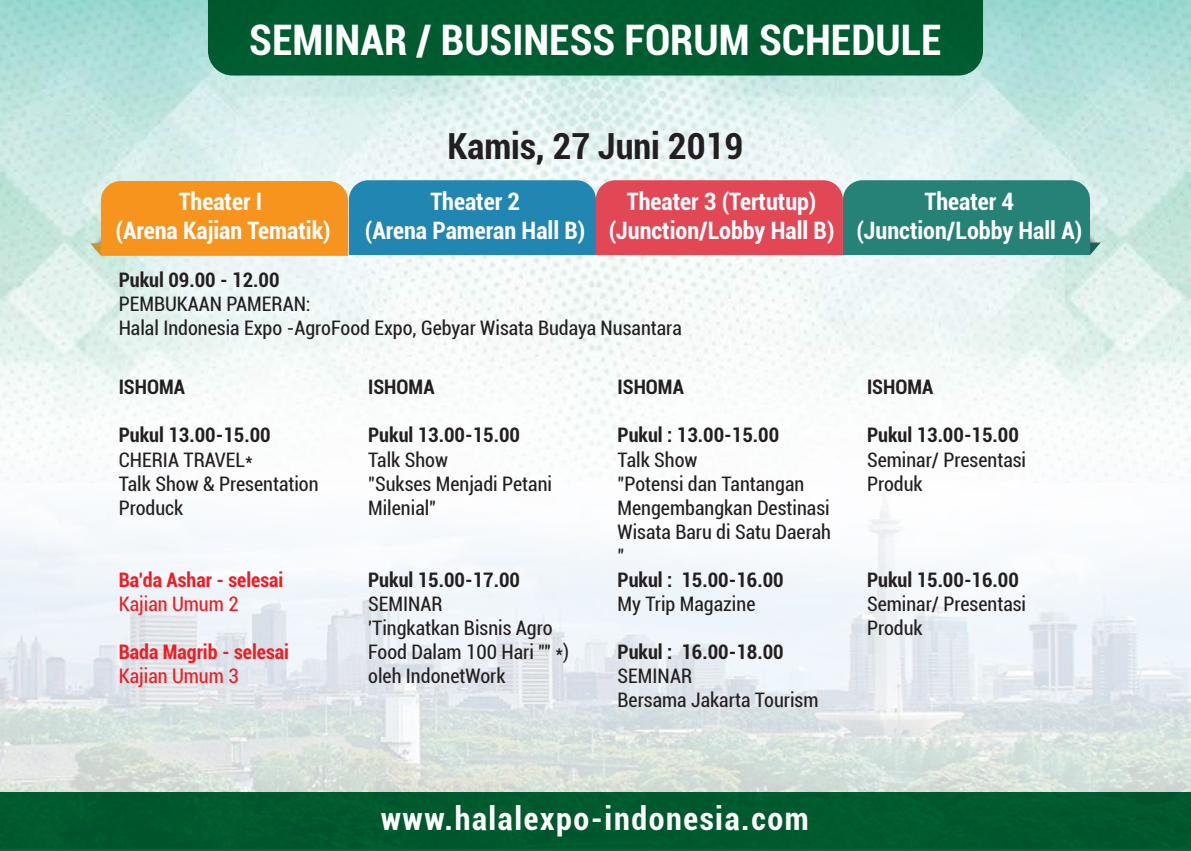
<style>
.page{position:relative;width:1191px;height:851px;background:#fff}
.page>*{position:absolute;margin:0;border:0;box-sizing:border-box;transform-origin:0 0}
.t1{font:700 condensed 42.2px "Roboto";color:#fff}
.t2{font:700 condensed 36px "Roboto";color:#231f20}
.t3{font:700 condensed 32px "Roboto";letter-spacing:.05em;color:#fff}
.t4{font:700 condensed 24px/28.8px "Roboto";color:#fff;text-align:center}
.t5{font:condensed 20px/24px "Roboto";color:#231f20}
.t6{font:700 condensed 20px "Roboto";color:#231f20}
.t7{font:700 condensed 20px "Roboto";color:#ed1d24}
.t8{font:condensed 20px "Roboto";color:#ed1d24}
</style>
<div class="page">
<img style="left:0;top:0;width:1191px;height:344px">
<svg style="left:0;top:344px;width:1191px;height:95px"></svg>
<img style="left:4px;top:597px;width:1187px;height:195px">
<svg style="left:90px;top:180px;width:1010px;height:76px;background:#8b7d6c"></svg>
<div style="left:208px;top:0;width:775px;height:75px;background:#005c31"></div>
<div style="left:0;top:792px;width:1191px;height:58px;background:#00582e"></div>
<h1 class="t1" style="left:249px;top:11px;width:694px">SEMINAR / BUSINESS FORUM SCHEDULE</h1>
<h2 class="t2" style="left:447px;top:121px;width:297px">Kamis, 27 Juni 2019</h2>
<p class="t4" style="left:116px;top:186px;width:216px">Theater I<br>(Arena Kajian Tematik)</p>
<p class="t4" style="left:365px;top:186px;width:222px">Theater 2<br>(Arena Pameran Hall B)</p>
<p class="t4" style="left:609px;top:186px;width:227px">Theater 3 (Tertutup) (Junction/Lobby Hall B)</p>
<p class="t4" style="left:856px;top:186px;width:227px">Theater 4 (Junction/Lobby Hall A)</p>
<p class="t6" style="left:119px;top:266px;width:162px">Pukul 09.00 - 12.00</p>
<p class="t5" style="left:119px;top:291px;width:564px">PEMBUKAAN PAMERAN:<br>Halal Indonesia Expo -AgroFood Expo, Gebyar Wisata Budaya Nusantara</p>
<p class="t6" style="left:119px;top:373px;width:68px">ISHOMA</p>
<p class="t6" style="left:119px;top:421px;width:153px">Pukul 13.00-15.00</p>
<p class="t5" style="left:119px;top:446px;width:201px">CHERIA TRAVEL*<br>Talk Show &amp; Presentation<br>Produck</p>
<p class="t7" style="left:119px;top:565px;width:166px">Ba’da Ashar - selesai</p>
<p class="t8" style="left:119px;top:589px;width:121px">Kajian Umum 2</p>
<p class="t7" style="left:119px;top:637px;width:172px">Bada Magrib - selesai</p>
<p class="t8" style="left:119px;top:661px;width:121px">Kajian Umum 3</p>
<p class="t6" style="left:368px;top:373px;width:68px">ISHOMA</p>
<p class="t6" style="left:368px;top:421px;width:153px">Pukul 13.00-15.00</p>
<p class="t5" style="left:368px;top:446px;width:185px">Talk Show<br>"Sukses Menjadi Petani<br>Milenial"</p>
<p class="t6" style="left:368px;top:565px;width:153px">Pukul 15.00-17.00</p>
<p class="t5" style="left:368px;top:590px;width:202px">SEMINAR<br>'Tingkatkan Bisnis Agro<br>Food Dalam 100 Hari "" *) oleh IndonetWork</p>
<p class="t6" style="left:617px;top:373px;width:68px">ISHOMA</p>
<p class="t6" style="left:617px;top:421px;width:163px">Pukul : 13.00-15.00</p>
<p class="t5" style="left:617px;top:446px;width:215px">Talk Show<br>"Potensi dan Tantangan<br>Mengembangkan Destinasi<br>Wisata Baru di Satu Daerah "</p>
<p class="t6" style="left:617px;top:565px;width:168px">Pukul : 15.00-16.00</p>
<p class="t5" style="left:617px;top:590px;width:139px">My Trip Magazine</p>
<p class="t6" style="left:617px;top:637px;width:168px">Pukul : 16.00-18.00</p>
<p class="t5" style="left:617px;top:662px;width:202px">SEMINAR<br>Bersama Jakarta Tourism</p>
<p class="t6" style="left:867px;top:373px;width:68px">ISHOMA</p>
<p class="t6" style="left:867px;top:421px;width:153px">Pukul 13.00-15.00</p>
<p class="t5" style="left:867px;top:446px;width:161px">Seminar/ Presentasi<br>Produk</p>
<p class="t6" style="left:867px;top:565px;width:153px">Pukul 15.00-16.00</p>
<p class="t5" style="left:867px;top:590px;width:161px">Seminar/ Presentasi<br>Produk</p>
<h3 class="t3" style="left:381px;top:795px;width:429px">www.halalexpo-indonesia.com</h3>
</div>
